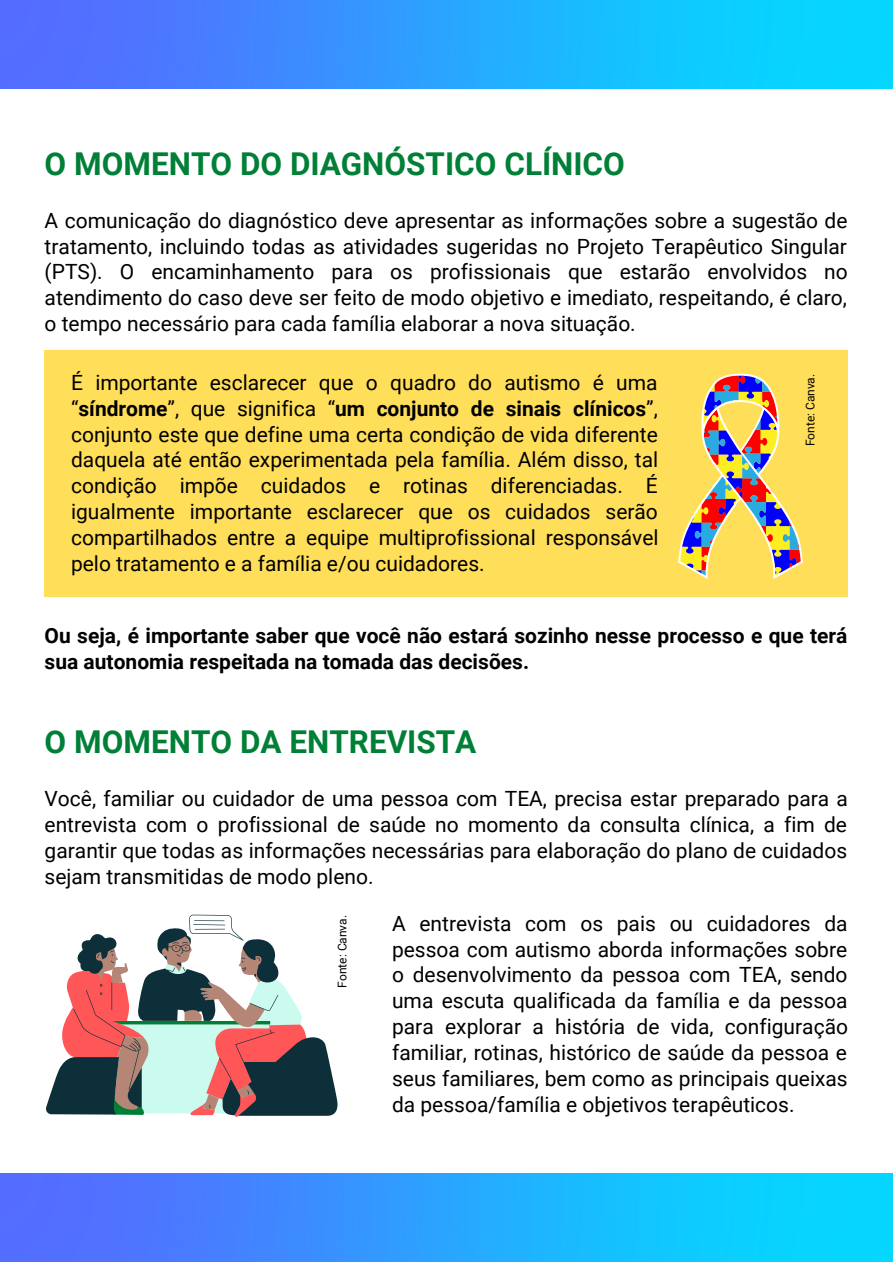
<style>
.page{position:relative;width:893px;height:1264px;background:#fff}
.page>*{position:absolute;margin:0;border:0;box-sizing:border-box;transform-origin:0 0}
.t1{font:700 31.5px "Roboto";color:#008037}
.t2{font:21px/25.8px "Roboto";color:#000;text-align:justify}
.t3{font:700 21px/25.8px "Roboto";color:#000}
.t4{font:12px "Roboto";color:#000}
.s1{font-weight:700}
</style>
<div class="page">
<div style="left:45px;top:350px;width:803px;height:247px;background:#ffde59"></div>
<svg style="left:678px;top:373px;width:124px;height:206px"></svg>
<svg style="left:46px;top:914px;width:292px;height:201px"></svg>
<img style="left:0;top:0;width:892px;height:89px">
<img style="left:0;top:1173px;width:892px;height:88px">
<h1 class="t1" style="left:45px;top:146px;width:581px">O MOMENTO DO DIAGNÓSTICO CLÍNICO</h1>
<p class="t2" style="left:45px;top:208px;width:804px">A comunicação do diagnóstico deve apresentar as informações sobre a sugestão de tratamento, incluindo todas as atividades sugeridas no Projeto Terapêutico Singular (PTS). O encaminhamento para os profissionais que estarão envolvidos no atendimento do caso deve ser feito de modo objetivo e imediato, respeitando, é claro, o tempo necessário para cada família elaborar a nova situação.</p>
<p class="t2" style="left:71px;top:370px;width:589px">É importante esclarecer que o quadro do autismo é uma “<span class="s1">síndrome</span>”, que significa “<span class="s1">um conjunto de sinais clínicos</span>”, conjunto este que define uma certa condição de vida diferente daquela até então experimentada pela família. Além disso, tal condição impõe cuidados e rotinas diferenciadas. É igualmente importante esclarecer que os cuidados serão compartilhados entre a equipe multiprofissional responsável pelo tratamento e a família e/ou cuidadores.</p>
<p class="t4" style="left:803px;top:446px;width:74px;rotate:-90deg">Fonte: Canva.</p>
<p class="t3" style="left:45px;top:622px;width:804px">Ou seja, é importante saber que você não estará sozinho nesse processo e que terá sua autonomia respeitada na tomada das decisões.</p>
<h1 class="t1" style="left:45px;top:724px;width:433px">O MOMENTO DA ENTREVISTA</h1>
<p class="t2" style="left:45px;top:786px;width:804px">Você, familiar ou cuidador de uma pessoa com TEA, precisa estar preparado para a entrevista com o profissional de saúde no momento da consulta clínica, a fim de garantir que todas as informações necessárias para elaboração do plano de cuidados sejam transmitidas de modo pleno.</p>
<p class="t2" style="left:392px;top:910px;width:457px">A entrevista com os pais ou cuidadores da pessoa com autismo aborda informações sobre o desenvolvimento da pessoa com TEA, sendo uma escuta qualificada da família e da pessoa para explorar a história de vida, configuração familiar, rotinas, histórico de saúde da pessoa e seus familiares, bem como as principais queixas da pessoa/família e objetivos terapêuticos.</p>
<p class="t4" style="left:335px;top:987px;width:74px;rotate:-90deg">Fonte: Canva.</p>
</div>
